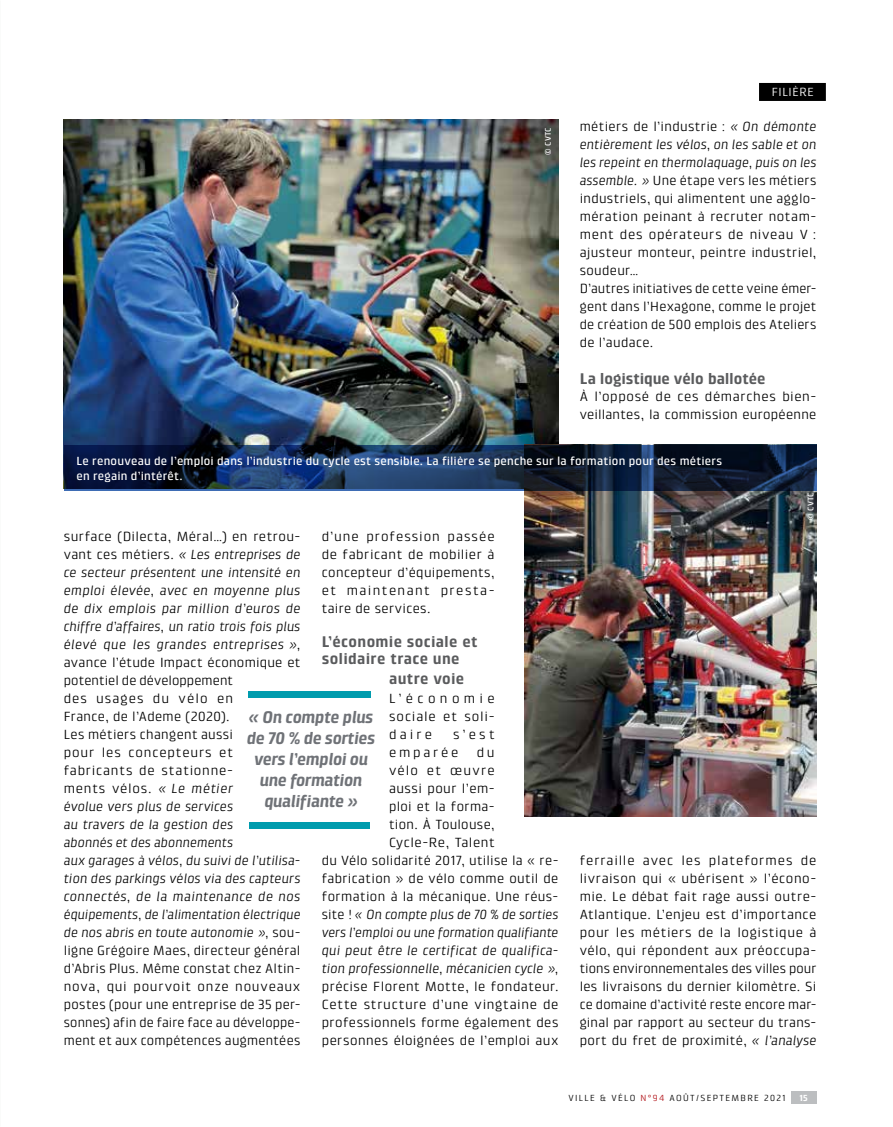
<style>
.page{position:relative;width:893px;height:1127px;background:#fff}
.page>*{position:absolute;margin:0;border:0;box-sizing:border-box;transform-origin:0 0}
.t1{font:italic 700 17.25px/21px "Klint LT Pro";letter-spacing:-.025em;color:#6f7277;text-align:center}
.t2{font:700 15.75px/17.2px "Klint LT Pro";letter-spacing:.015em;color:#5a5b5d}
.t3{font:700 15.75px "Klint LT Pro";letter-spacing:-.01em;color:#5a5b5d}
.t4{font:13.5px/18px "Klint LT Pro";letter-spacing:.025em;color:#000;text-align:justify}
.t5{font:italic 13.5px/18px "Klint LT Pro";letter-spacing:.01em;color:#000;text-align:justify}
.t6{font:13.5px/18px "Klint LT Pro";letter-spacing:.195em;color:#000}
.t7{font:13.5px "Klint LT Pro";letter-spacing:.08em;color:#000}
.t8{font:500 12px/15px "Klint LT Pro";letter-spacing:.015em;color:#fff}
.t9{font:12px "Klint LT Pro";letter-spacing:.05em;color:#fff}
.t10{font:9px "Klint LT Pro";letter-spacing:.15em;color:#000}
.t11{font:700 9px "Klint LT Pro";color:#fff}
.t12{font:500 8.25px "Klint LT Pro";letter-spacing:.01em;color:#fff}
.s1{font-style:italic}
.s2{font-style:normal}
.s3{color:#b10f15}
</style>
<div class="page">
<div style="left:759px;top:83px;width:67px;height:18px;background:#000"></div>
<div style="left:791px;top:1091px;width:25px;height:13px;background:#bcbec0"></div>
<img style="left:64px;top:119px;width:494px;height:326px">
<div style="left:248px;top:691px;width:122px;height:6px;background:#009cae"></div>
<div style="left:249px;top:822px;width:120px;height:6px;background:#009cae"></div>
<img style="left:524px;top:490px;width:292px;height:326px">
<svg style="left:64px;top:445px;width:752px;height:45px;background:#132646"></svg>
<p class="t12" style="left:543px;top:155px;width:29px;rotate:-90deg">© CVTC</p>
<p class="t9" style="left:772px;top:85px;width:43px">FILIÈRE</p>
<p class="t4" style="left:580px;top:117px;width:238px;text-align:left">métiers de l’industrie : <span class="s1">« On démonte entièrement les vélos, on les sable et on les repeint en thermolaquage, puis on les assemble. »</span> Une étape vers les métiers industriels, qui alimentent une agglo&shy;mération peinant à recruter notam&shy;ment des opérateurs de niveau V : ajusteur monteur, peintre industriel, soudeur…<br>D’autres initiatives de cette veine émer&shy;gent dans l’Hexagone, comme le projet de création de 500 emplois des Ateliers de l’audace.</p>
<p class="t3" style="left:580px;top:369px;width:187px">La logistique vélo ballotée</p>
<p class="t4" style="left:580px;top:387px;width:238px">À l’opposé de ces démarches bien&shy;veillantes, la commission européenne</p>
<p class="t8" style="left:77px;top:453px;width:647px">Le renouveau de l’emploi dans l’industrie du cycle est sensible. La filière se penche sur la formation pour des métiers en regain d’intérêt.</p>
<p class="t12" style="left:806px;top:520px;width:29px;rotate:-90deg">© CVTC</p>
<p class="t5" style="left:64px;top:527px;width:238px"><span class="s2">surface (Dilecta, Méral…) en retrou&shy;vant ces métiers.</span> « Les entreprises de ce secteur présentent une intensité en emploi élevée, avec en moyenne plus de dix emplois par million d’euros de chiffre d’affaires, un ratio trois fois plus élevé que les grandes entreprises »,</p>
<p class="t4" style="left:64px;top:653px;width:238px;text-align:left">avance l’étude Impact économique et potentiel de développement<br>des usages du vélo en<br>France, de l’Ademe (2020).<br>Les métiers changent aussi<br>pour les concepteurs et fabricants de stationne-<br>ments vélos. <span class="s1">« Le métier<br>évolue vers plus de services<br>au travers de la gestion des<br>abonnés et des abonnements<br>aux garages à vélos, du suivi de l’utilisa&shy;tion des parkings vélos via des capteurs connectés, de la maintenance de nos équipements, de l’alimentation électrique de nos abris en toute autonomie »,</span> sou&shy;ligne Grégoire Maes, directeur général d’Abris Plus. Même constat chez Altin&shy;nova, qui pourvoit onze nouveaux postes (pour une entreprise de 35 per&shy;sonnes) afin de faire face au développe&shy;ment et aux compétences augmentées</p>
<p class="t4" style="left:322px;top:527px;width:174px">d’une profession passée de fabricant de mobilier à concepteur d’équipements, et maintenant presta&shy;taire de services.</p>
<p class="t2" style="left:322px;top:633px;width:157px">L’économie sociale et solidaire trace une</p>
<p class="t2" style="left:389px;top:670px;width:77px">autre voie</p>
<p class="t4" style="left:389px;top:689px;width:107px">L’économie sociale et soli&shy;daire</p>
<p class="t1" style="left:247px;top:707px;width:130px">« On compte plus de 70 % de sorties vers l’emploi ou une formation qualifiante »</p>
<p class="t6" style="left:389px;top:725px;width:107px;text-indent:64px">s’est emparée</p>
<p class="t4" style="left:477px;top:743px;width:19px">du</p>
<p class="t7" style="left:389px;top:762px;width:107px">vélo et œuvre</p>
<p class="t4" style="left:389px;top:779px;width:107px">aussi pour l’em-</p>
<p class="t4" style="left:389px;top:797px;width:107px">ploi et la forma-</p>
<p class="t4" style="left:389px;top:815px;width:107px">tion. À Toulouse,</p>
<p class="t4" style="left:389px;top:833px;width:107px">Cycle-Re, Talent</p>
<p class="t4" style="left:322px;top:851px;width:238px">du Vélo solidarité 2017, utilise la « re-</p>
<p class="t4" style="left:322px;top:869px;width:238px">fabrication » de vélo comme outil de</p>
<p class="t4" style="left:322px;top:887px;width:238px">formation à la mécanique. Une réus-</p>
<p class="t5" style="left:322px;top:905px;width:238px"><span class="s2">site !</span> « On compte plus de 70 % de sorties</p>
<p class="t5" style="left:322px;top:923px;width:238px">vers l’emploi ou une formation qualifiante</p>
<p class="t5" style="left:322px;top:941px;width:238px">qui peut être le certificat de qualifica-</p>
<p class="t5" style="left:322px;top:959px;width:238px">tion professionnelle, mécanicien cycle »,</p>
<p class="t4" style="left:322px;top:977px;width:238px">précise Florent Motte, le fondateur.<br>Cette structure d’une vingtaine de professionnels forme également des personnes éloignées de l’emploi aux</p>
<p class="t4" style="left:580px;top:851px;width:238px">ferraille avec les plateformes de livraison qui « ubérisent » l’écono&shy;mie. Le débat fait rage aussi outre-Atlantique. L’enjeu est d’importance pour les métiers de la logistique à vélo, qui répondent aux préoccupa&shy;tions environnementales des villes pour les livraisons du dernier kilomètre. Si ce domaine d’activité reste encore mar&shy;ginal par rapport au secteur du trans&shy;port du fret de proximité, <span class="s1">« l’analyse</span></p>
<p class="t10" style="left:568px;top:1093px;width:7px">ville</p>
<p class="t10" style="left:600px;top:1093px;width:18px">&amp; vélo</p>
<p class="t10" style="left:641px;top:1093px;width:87px"><span class="s3">N°94</span> Août/se ptembre</p>
<p class="t10" style="left:764px;top:1093px;width:23px">2021</p>
<p class="t11" style="left:799px;top:1093px;width:10px">15</p>
</div>
